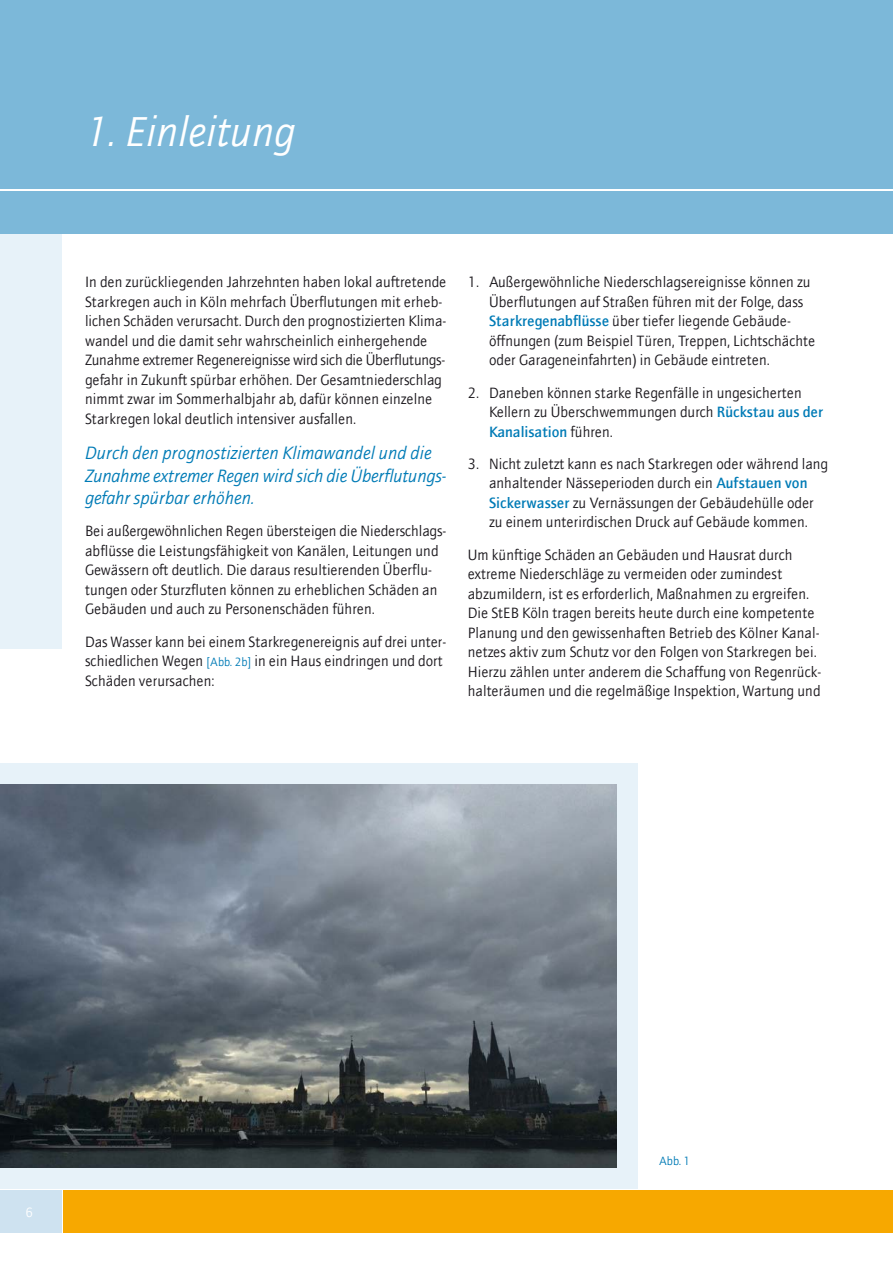
<style>
.page{position:relative;width:893px;height:1263px;background:#fff}
.page>*{position:absolute;margin:0;border:0;box-sizing:border-box;transform-origin:0 0}
.t1{font:italic 42px "ITC Quay Sans";color:#fff}
.t2{font:italic 18px/22.5px "ITC Quay Sans";color:#007bb6}
.t3{font:15px/19.5px "ITC Quay Sans";color:#1a171c}
.t4{font:13.5px "ITC Quay Sans";color:#fff}
.t5{font:12px "ITC Quay Sans";color:#007bb6}
.s1{font-size:12px;color:#007bb6}
.s2{font-weight:500;color:#007bb6}
</style>
<div class="page">
<div style="left:64px;top:1191px;width:829px;height:42px;background:#f7a800"></div>
<div style="left:0;top:1191px;width:62px;height:42px;background:#cee2f0"></div>
<div style="left:0;top:0;width:893px;height:189px;background:#7cb8d9"></div>
<div style="left:0;top:191px;width:893px;height:43px;background:#7cb8d9"></div>
<div style="left:0;top:234px;width:62px;height:414px;background:#e7f2f9"></div>
<div style="left:0;top:763px;width:638px;height:425px;background:#e7f2f9"></div>
<img style="left:0;top:784px;width:617px;height:383px">
<h1 class="t1" style="left:85px;top:106px;width:212px">1. Einleitung</h1>
<p class="t3" style="left:85px;top:272px;width:363px">In den zurückliegenden Jahrzehnten haben lokal auftretende Starkregen auch in Köln mehrfach Überflutungen mit erheb&shy;lichen Schäden verursacht. Durch den prognostizierten Klima&shy;wandel und die damit sehr wahrscheinlich einhergehende Zunahme extremer Regenereignisse wird sich die Überflutungs&shy;gefahr in Zukunft spürbar erhöhen. Der Gesamtniederschlag nimmt zwar im Sommerhalbjahr ab, dafür können einzelne Starkregen lokal deutlich intensiver ausfallen.</p>
<p class="t2" style="left:85px;top:442px;width:363px">Durch den prognostizierten Klimawandel und die<br>Zunahme extremer Regen wird sich die Überflutungs&shy;gefahr spürbar erhöhen.</p>
<p class="t3" style="left:85px;top:521px;width:362px">Bei außergewöhnlichen Regen übersteigen die Niederschlags&shy;abflüsse die Leistungsfähigkeit von Kanälen, Leitungen und Gewässern oft deutlich. Die daraus resultierenden Überflu&shy;tungen oder Sturzfluten können zu erheblichen Schäden an Gebäuden und auch zu Personenschäden führen.</p>
<p class="t3" style="left:85px;top:631px;width:363px">Das Wasser kann bei einem Starkregenereignis auf drei unter&shy;schiedlichen Wegen <span class="s1">[Abb. 2b]</span> in ein Haus eindringen und dort<br>Schäden verursachen:</p>
<p class="t3" style="left:489px;top:272px;width:328px;text-indent:-21px">1. Außergewöhnliche Niederschlagsereignisse können zu Überflutungen auf Straßen führen mit der Folge, dass <span class="s2">Starkregenabflüsse</span> über tiefer liegende Gebäude&shy;öffnungen (zum Beispiel Türen, Treppen, Lichtschächte oder Garageneinfahrten) in Gebäude eintreten.</p>
<p class="t3" style="left:489px;top:382px;width:336px;text-indent:-21px">2. Daneben können starke Regenfälle in ungesicherten<br>Kellern zu Überschwemmungen durch <span class="s2">Rückstau aus der<br>Kanalisation</span> führen.</p>
<p class="t3" style="left:468px;top:454px;width:362px;text-align:center">3. Nicht zuletzt kann es nach Starkregen oder während lang anhaltender Nässeperioden durch ein <span class="s2">Aufstauen von Sickerwasser</span> zu Vernässungen der Gebäudehülle oder<br>zu einem unterirdischen Druck auf Gebäude kommen.</p>
<p class="t3" style="left:468px;top:544px;width:355px">Um künftige Schäden an Gebäuden und Hausrat durch extreme Niederschläge zu vermeiden oder zumindest abzumildern, ist es erforderlich, Maßnahmen zu ergreifen.<br>Die StEB Köln tragen bereits heute durch eine kompetente Planung und den gewissenhaften Betrieb des Kölner Kanal&shy;netzes aktiv zum Schutz vor den Folgen von Starkregen bei.<br>Hierzu zählen unter anderem die Schaffung von Regenrück&shy;halteräumen und die regelmäßige Inspektion, Wartung und</p>
<p class="t4" style="left:26px;top:1204px;width:9px">6</p>
<p class="t5" style="left:659px;top:1154px;width:33px">Abb. 1</p>
</div>
